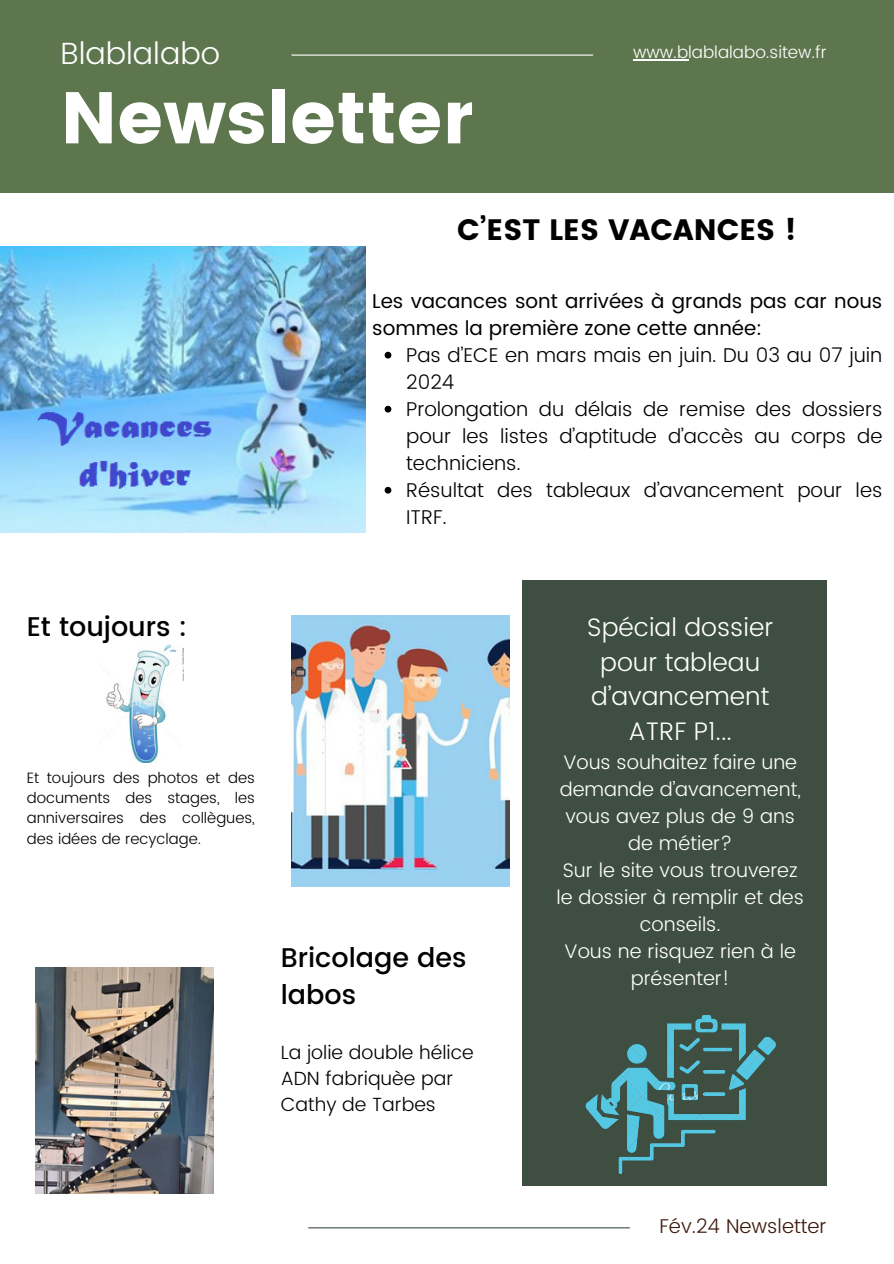
<style>
.page{position:relative;width:894px;height:1264px;background:#fff}
.page>*{position:absolute;margin:0;border:0;box-sizing:border-box;transform-origin:0 0}
.t1{font:72.75px "Poppins";color:#fff}
.t2{font:300 30.75px "Poppins";color:#fff}
.t3{font:29.4px "Poppins";color:#000}
.t4{font:500 27px/37.2px "Poppins";color:#000}
.t5{font:300 25.35px/34.7px "Poppins";color:#fff;text-align:center}
.t6{font:300 19.95px/27px "Poppins";color:#000}
.t7{font:19.95px/27px "Poppins";color:#000}
.t8{font:300 19.95px "Poppins";color:#3c1a0c}
.t9{font:300 19.65px/27px "Poppins";color:#fff;text-align:center}
.t10{font:300 19.05px/25.8px "Poppins";color:#000}
.t11{font:300 16.95px "Poppins";color:#fff}
.t12{font:300 15px/20.2px "Poppins";color:#000;text-align:justify}
</style>
<div class="page">
<img style="left:35px;top:967px;width:178px;height:225px">
<img style="left:292px;top:615px;width:217px;height:271px">
<div style="left:0;top:0;width:893px;height:193px;background:#5e764e"></div>
<div style="left:522px;top:580px;width:304px;height:605px;background:#3e4e40"></div>
<hr style="left:291px;top:55px;width:302px;height:1px;background:#fff">
<hr style="left:308px;top:1227px;width:321px;height:1px;background:#3e4e40">
<img style="left:0;top:246px;width:366px;height:286px">
<img style="left:106px;top:644px;width:78px;height:118px">
<img style="left:585px;top:1015px;width:190px;height:158px">
<hr style="left:633px;top:59px;width:55px;height:1px;background:#fff">
<svg style="left:384px;top:352px;width:7px;height:6px"></svg>
<svg style="left:384px;top:406px;width:7px;height:6px"></svg>
<svg style="left:384px;top:487px;width:7px;height:6px"></svg>
<h2 class="t2" style="left:61px;top:35px;width:161px">Blablalabo</h2>
<p class="t1" style="left:61px;top:76px;width:414px">Newsletter</p>
<h4 class="t11" style="left:633px;top:42px;width:195px">www.blablalabo.sitew.fr</h4>
<h4 class="t3" style="left:457px;top:213px;width:341px">C’EST LES VACANCES !</h4>
<h5 class="t7" style="left:372px;top:287px;width:511px">Les vacances sont arrivées à grands pas car nous sommes la première zone cette année:</h5>
<h5 class="t6" style="left:406px;top:341px;width:477px">Pas d’ECE en mars mais en juin. Du 03 au 07 juin<br>2024</h5>
<p class="t6" style="left:406px;top:395px;width:477px;text-align:justify">Prolongation du délais de remise des dossiers pour les listes d’aptitude d’accès au corps de techniciens.</p>
<h5 class="t6" style="left:406px;top:476px;width:477px">Résultat des tableaux d’avancement pour les<br>ITRF.</h5>
<p class="t4" style="left:27px;top:608px;width:162px">Et toujours :</p>
<p class="t12" style="left:27px;top:767px;width:229px">Et toujours des photos et des documents des stages, les anniversaires des collègues, des idées de recyclage.</p>
<p class="t4" style="left:281px;top:939px;width:187px">Bricolage des labos</p>
<p class="t10" style="left:281px;top:1039px;width:194px">La jolie double hélice<br>ADN fabriquèe par<br>Cathy de Tarbes</p>
<p class="t5" style="left:587px;top:610px;width:187px">Spécial dossier pour tableau d’avancement<br>ATRF P1...</p>
<p class="t9" style="left:556px;top:749px;width:249px">Vous souhaitez faire une demande d’avancement, vous avez plus de 9 ans de métier?<br>Sur le site vous trouverez le dossier à remplir et des conseils.<br>Vous ne risquez rien à le présenter!</p>
<p class="t8" style="left:659px;top:1214px;width:168px">Fév.24 Newsletter</p>
</div>
